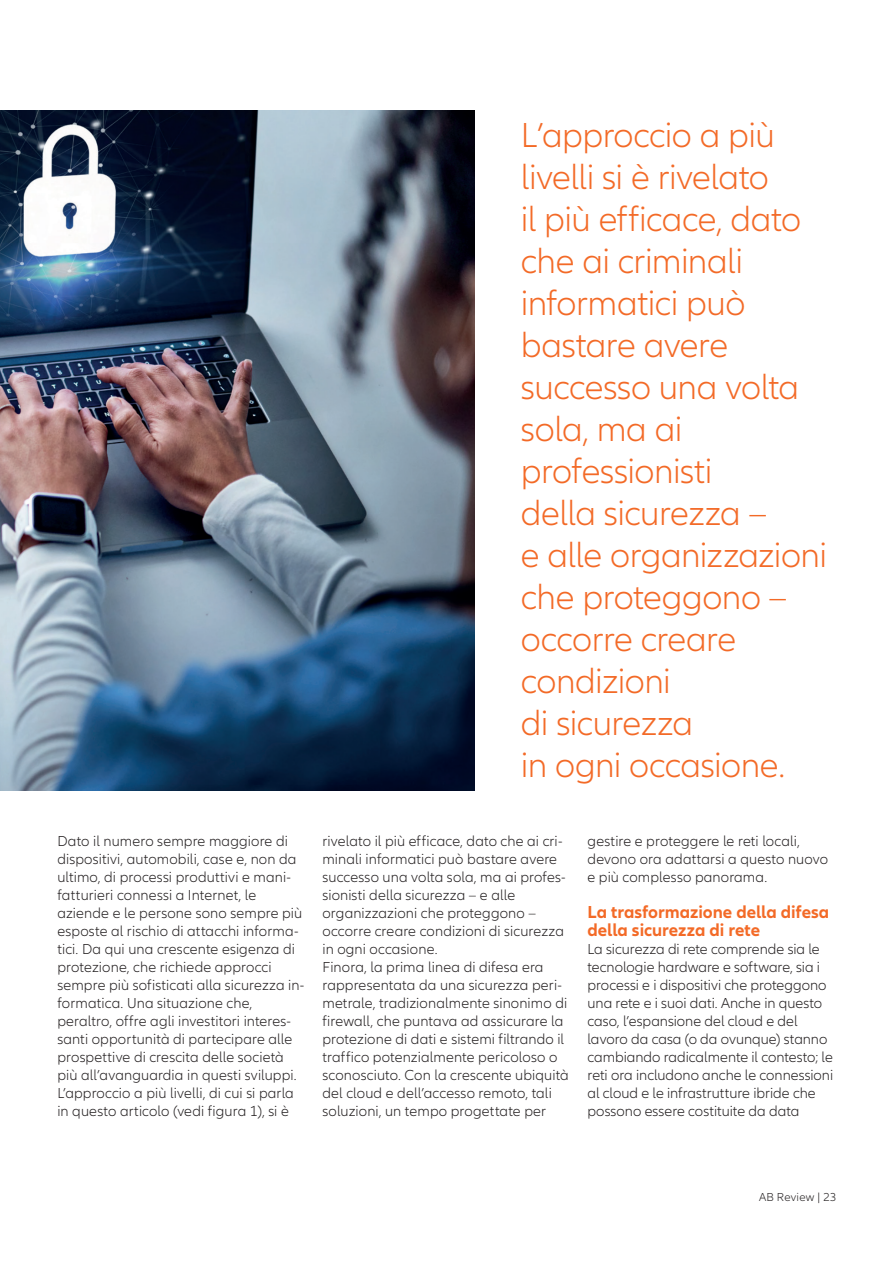
<style>
.page{position:relative;width:893px;height:1263px;background:#fff}
.page>*{position:absolute;margin:0;border:0;box-sizing:border-box;transform-origin:0 0}
.titoletti{font:300 36px/42px "Allianz Neo";letter-spacing:-.015em;color:#f36a27}
.titoletti-2{font:700 18px/18px "Allianz Neo";letter-spacing:-.005em;color:#f36a27}
.testo{font:300 15px/18px "Allianz Neo";letter-spacing:.005em;color:#231f20}
.t1{font:300 12px "Allianz Neo";letter-spacing:.015em;color:#231f20}
</style>
<div class="page">
<img style="left:0;top:111px;width:474px;height:680px">
<p class="titoletti" style="left:521px;top:115px;width:308px">L’approccio a più livelli si è rivelato<br>il più efficace, dato che ai criminali informatici può bastare avere successo una volta sola, ma ai professionisti<br>della sicurezza –<br>e alle organizzazioni che proteggono – occorre creare condizioni<br>di sicurezza<br>in ogni occasione.</p>
<p class="testo" style="left:322px;top:832px;width:245px">rivelato il più efficace, dato che ai cri&shy;minali informatici può bastare avere successo una volta sola, ma ai profes&shy;sionisti della sicurezza – e alle organizzazioni che proteggono – occorre creare condizioni di sicurezza in ogni occasione.</p>
<p class="testo" style="left:322px;top:958px;width:248px">Finora, la prima linea di difesa era rappresentata da una sicurezza peri&shy;metrale, tradizionalmente sinonimo di firewall, che puntava ad assicurare la protezione di dati e sistemi filtrando il traffico potenzialmente pericoloso o sconosciuto. Con la crescente ubiquità del cloud e dell’accesso remoto, tali soluzioni, un tempo progettate per</p>
<p class="testo" style="left:57px;top:832px;width:248px">Dato il numero sempre maggiore di dispositivi, automobili, case e, non da ultimo, di processi produttivi e mani&shy;fatturieri connessi a Internet, le aziende e le persone sono sempre più esposte al rischio di attacchi informa&shy;tici. Da qui una crescente esigenza di protezione, che richiede approcci sempre più sofisticati alla sicurezza in&shy;formatica. Una situazione che, peraltro, offre agli investitori interes&shy;santi opportunità di partecipare alle prospettive di crescita delle società più all’avanguardia in questi sviluppi.<br>L’approccio a più livelli, di cui si parla in questo articolo (vedi figura 1), si è</p>
<p class="testo" style="left:587px;top:832px;width:242px">gestire e proteggere le reti locali, devono ora adattarsi a questo nuovo e più complesso panorama.</p>
<p class="titoletti-2" style="left:587px;top:903px;width:243px">La trasformazione della difesa della sicurezza di rete</p>
<p class="testo" style="left:587px;top:940px;width:247px">La sicurezza di rete comprende sia le tecnologie hardware e software, sia i processi e i dispositivi che proteggono una rete e i suoi dati. Anche in questo caso, l’espansione del cloud e del lavoro da casa (o da ovunque) stanno cambiando radicalmente il contesto; le reti ora includono anche le connessioni al cloud e le infrastrutture ibride che possono essere costituite da data</p>
<p class="t1" style="left:759px;top:1190px;width:79px">AB Review | 23</p>
</div>
